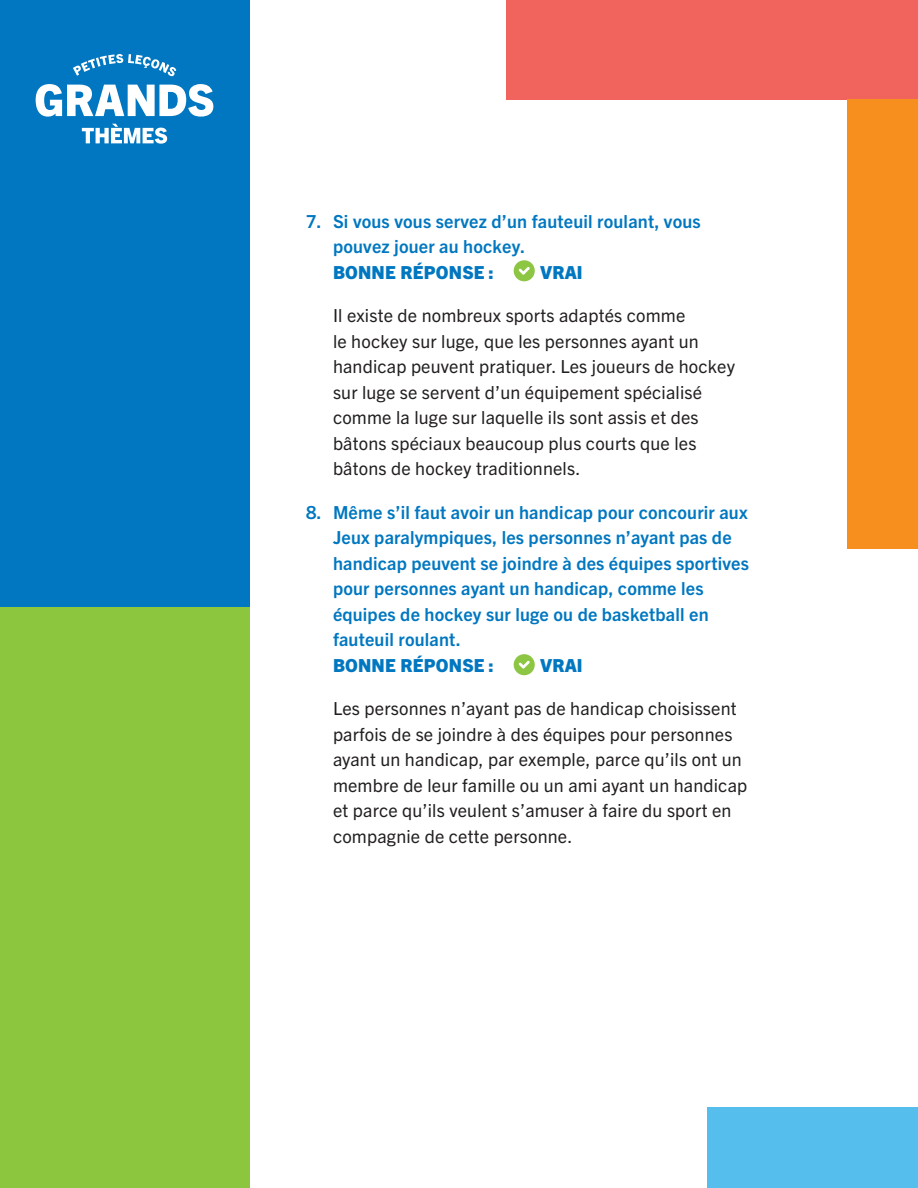
<style>
.page{position:relative;width:918px;height:1188px;background:#fff}
.page>*{position:absolute;margin:0;border:0;box-sizing:border-box;transform-origin:0 0}
.Body_Copy{font:18px/25.5px "Trade Gothic Next LT Pro";letter-spacing:.01em;color:#231f20}
.Body_Copy-2{font:700 18px/25.5px "Trade Gothic Next LT Pro";letter-spacing:.01em;color:#0077c0}
.Body_Copy-3{font:800 18px "Trade Gothic Next LT Pro";letter-spacing:.01em;color:#0077c0}
.s1{font-weight:800}
</style>
<div class="page">
<div style="left:0;top:0;width:250px;height:611px;background:#0077c0"></div>
<div style="left:0;top:608px;width:250px;height:580px;background:#8bc63e"></div>
<div style="left:507px;top:0;width:411px;height:99px;background:#f1635d"></div>
<div style="left:848px;top:99px;width:70px;height:450px;background:#f68f1e"></div>
<div style="left:707px;top:1107px;width:211px;height:81px;background:#55beec"></div>
<svg style="left:36px;top:84px;width:177px;height:33px"></svg>
<svg style="left:82px;top:124px;width:85px;height:20px"></svg>
<svg style="left:73px;top:54px;width:103px;height:23px"></svg>
<div style="left:514px;top:654px;width:21px;height:21px;background:#8cc643;border-radius:50%"></div>
<svg style="left:519px;top:661px;width:11px;height:8px"></svg>
<div style="left:514px;top:260px;width:21px;height:21px;background:#8cc643;border-radius:50%"></div>
<svg style="left:519px;top:267px;width:11px;height:8px"></svg>
<p class="Body_Copy-2" style="left:333px;top:207px;width:369px;text-indent:-27px">7. Si vous vous servez d’un fauteuil roulant, vous pouvez jouer au hockey.<br><span class="s1">BONNE RÉPONSE :</span></p>
<p class="Body_Copy-3" style="left:540px;top:260px;width:44px">VRAI</p>
<p class="Body_Copy" style="left:333px;top:302px;width:404px">Il existe de nombreux sports adaptés comme<br>le hockey sur luge, que les personnes ayant un handicap peuvent pratiquer. Les joueurs de hockey sur luge se servent d’un équipement spécialisé comme la luge sur laquelle ils sont assis et des bâtons spéciaux beaucoup plus courts que les bâtons de hockey traditionnels.</p>
<p class="Body_Copy-2" style="left:333px;top:498px;width:417px;text-indent:-27px">8. Même s’il faut avoir un handicap pour concourir aux Jeux paralympiques, les personnes n’ayant pas de handicap peuvent se joindre à des équipes sportives pour personnes ayant un handicap, comme les équipes de hockey sur luge ou de basketball en fauteuil roulant.<br><span class="s1">BONNE RÉPONSE :</span></p>
<p class="Body_Copy-3" style="left:540px;top:653px;width:44px">VRAI</p>
<p class="Body_Copy" style="left:333px;top:695px;width:416px">Les personnes n’ayant pas de handicap choisissent parfois de se joindre à des équipes pour personnes ayant un handicap, par exemple, parce qu’ils ont un membre de leur famille ou un ami ayant un handicap et parce qu’ils veulent s’amuser à faire du sport en compagnie de cette personne.</p>
</div>
